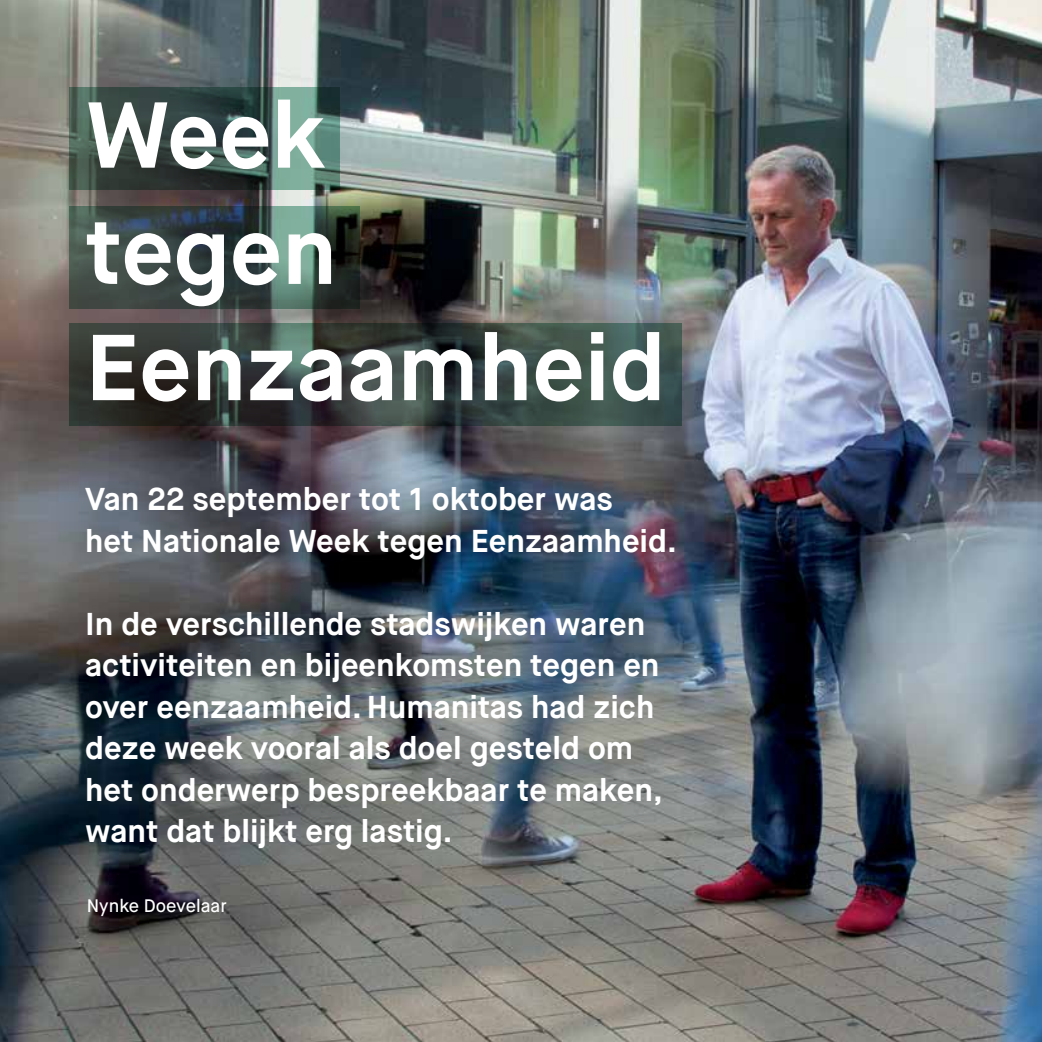
<style>
.page{position:relative;width:1042px;height:1042px;background:#fff}
.page>*{position:absolute;margin:0;border:0;box-sizing:border-box;transform-origin:0 0}
.t1{font:700 93.27px/116.2px "Maison Neue";color:#fff}
.t2{font:700 31.5px/41.5px "Maison Neue";color:#fff}
.t3{font:500 18.03px "Maison Neue";color:#fff}
</style>
<div class="page">
<img style="left:0;top:0;width:1042px;height:1042px">
<div style="left:44px;top:445px;width:666px;height:445px;background:#000;opacity:.5"></div>
<svg style="left:69px;top:207px;width:291px;height:102px;background:#3c4d49"></svg>
<svg style="left:69px;top:323px;width:613px;height:102px;background:#36423e"></svg>
<svg style="left:69px;top:88px;width:270px;height:102px;background:#435b54"></svg>
<h1 class="t1" style="left:86px;top:78px;width:582px">Week<br>tegen<br>Eenzaamheid</h1>
<p class="t2" style="left:85px;top:478px;width:593px">Van 22 september tot 1 oktober was<br>het Nationale Week tegen Eenzaamheid.</p>
<p class="t2" style="left:85px;top:603px;width:579px">In de verschillende stadswijken waren activiteiten en bijeenkomsten tegen en over eenzaamheid. Humanitas had zich deze week vooral als doel gesteld om het onderwerp bespreekbaar te maken, want dat blijkt erg lastig.</p>
<p class="t3" style="left:87px;top:894px;width:141px">Nynke Doevelaar</p>
</div>
